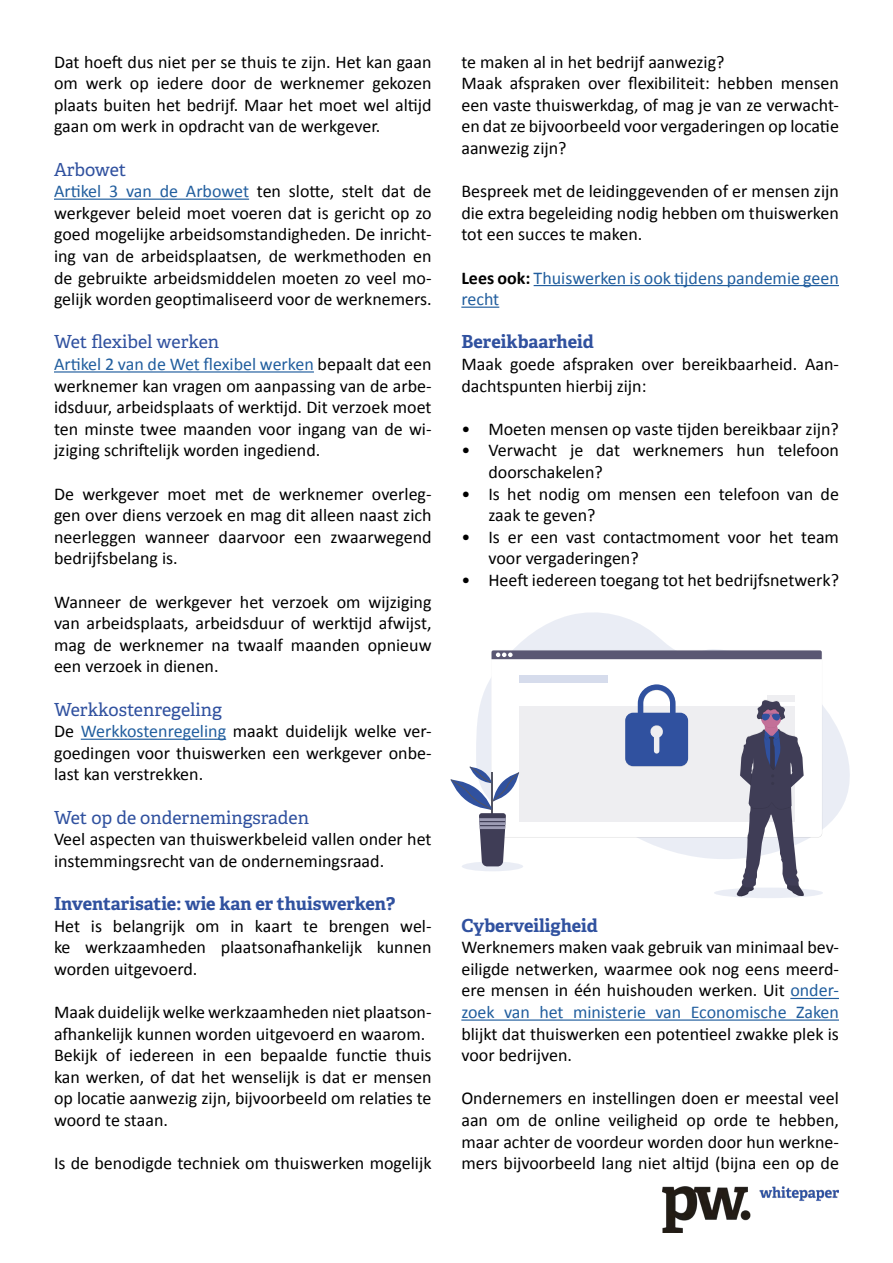
<style>
.page{position:relative;width:893px;height:1263px;background:#fff}
.page>*{position:absolute;margin:0;border:0;box-sizing:border-box;transform-origin:0 0}
.t1{font:18px/21.6px "Calibri";color:#000;text-align:justify}
.t2{font:18px "Adelle PE";color:#30519f}
.t3{font:700 18px "Adelle PE";color:#30519f}
.t4{font:18px/21.6px "Calibri";color:#215e9e}
.s1{color:#215e9e}
.s2{font-weight:700;color:#000}
</style>
<div class="page">
<hr style="left:54px;top:199px;width:195px;height:1px;background:#215e9e">
<hr style="left:54px;top:371px;width:260px;height:2px;background:#215e9e">
<hr style="left:81px;top:739px;width:145px;height:1px;background:#215e9e">
<hr style="left:534px;top:285px;width:305px;height:1px;background:#215e9e">
<hr style="left:461px;top:307px;width:38px;height:1px;background:#215e9e">
<hr style="left:790px;top:998px;width:49px;height:1px;background:#215e9e">
<hr style="left:461px;top:1019px;width:378px;height:2px;background:#215e9e">
<img style="left:663px;top:1186px;width:176px;height:46px">
<svg style="left:476px;top:612px;width:374px;height:247px"></svg>
<svg style="left:462px;top:861px;width:61px;height:10px"></svg>
<svg style="left:714px;top:887px;width:109px;height:11px"></svg>
<div style="left:491px;top:652px;width:331px;height:185px;background:#fff;border-radius:4px"></div>
<svg style="left:491px;top:650px;width:331px;height:9px;background:#63617b"></svg>
<div style="left:519px;top:676px;width:88px;height:7px;background:#d6dcec"></div>
<div style="left:519px;top:706px;width:276px;height:115px;background:#eeeef1"></div>
<svg style="left:625px;top:684px;width:63px;height:83px"></svg>
<div style="left:767px;top:695px;width:28px;height:6px;background:#eeeef1"></div>
<svg style="left:736px;top:700px;width:68px;height:197px"></svg>
<svg style="left:450px;top:766px;width:70px;height:100px"></svg>
<p class="t1" style="left:54px;top:51px;width:379px">Dat hoeft dus niet per se thuis te zijn. Het kan gaan om werk op iedere door de werknemer gekozen plaats buiten het bedrijf. Maar het moet wel altijd gaan om werk in opdracht van de werkgever.</p>
<p class="t2" style="left:54px;top:156px;width:74px">Arbowet</p>
<p class="t1" style="left:54px;top:180px;width:379px"><span class="s1">Artikel 3 van de Arbowet</span> ten slotte, stelt dat de werkgever beleid moet voeren dat is gericht op zo goed mogelijke arbeidsomstandigheden. De inricht&shy;ing van de arbeidsplaatsen, de werkmethoden en de gebruikte arbeidsmiddelen moeten zo veel mo&shy;gelijk worden geoptimaliseerd voor de werknemers.</p>
<p class="t2" style="left:54px;top:329px;width:167px">Wet flexibel werken</p>
<p class="t1" style="left:54px;top:353px;width:379px"><span class="s1">Artikel 2 van de Wet flexibel werken</span> bepaalt dat een werknemer kan vragen om aanpassing van de arbe&shy;idsduur, arbeidsplaats of werktijd. Dit verzoek moet ten minste twee maanden voor ingang van de wi&shy;jziging schriftelijk worden ingediend.</p>
<p class="t1" style="left:54px;top:483px;width:379px">De werkgever moet met de werknemer overleg&shy;gen over diens verzoek en mag dit alleen naast zich neerleggen wanneer daarvoor een zwaarwegend bedrijfsbelang is.</p>
<p class="t1" style="left:54px;top:591px;width:379px">Wanneer de werkgever het verzoek om wijziging van arbeidsplaats, arbeidsduur of werktijd afwijst, mag de werknemer na twaalf maanden opnieuw een verzoek in dienen.</p>
<p class="t2" style="left:54px;top:696px;width:170px">Werkkostenregeling</p>
<p class="t1" style="left:54px;top:720px;width:379px">De <span class="s1">Werkkostenregeling</span> maakt duidelijk welke ver&shy;goedingen voor thuiswerken een werkgever onbe&shy;last kan verstrekken.</p>
<p class="t2" style="left:54px;top:804px;width:257px">Wet op de ondernemingsraden</p>
<p class="t1" style="left:54px;top:828px;width:379px">Veel aspecten van thuiswerkbeleid vallen onder het instemmingsrecht van de ondernemingsraad.</p>
<p class="t3" style="left:54px;top:890px;width:343px">Inventarisatie: wie kan er thuiswerken?</p>
<p class="t1" style="left:54px;top:915px;width:379px">Het is belangrijk om in kaart te brengen wel&shy;ke werkzaamheden plaatsonafhankelijk kunnen worden uitgevoerd.</p>
<p class="t1" style="left:54px;top:1001px;width:379px;text-align:left">Maak duidelijk welke werkzaamheden niet plaatson&shy;afhankelijk kunnen worden uitgevoerd en waarom.<br>Bekijk of iedereen in een bepaalde functie thuis kan werken, of dat het wenselijk is dat er mensen op locatie aanwezig zijn, bijvoorbeeld om relaties te woord te staan.</p>
<p class="t1" style="left:54px;top:1152px;width:379px">Is de benodigde techniek om thuiswerken mogelijk</p>
<p class="t1" style="left:461px;top:51px;width:379px;text-align:left">te maken al in het bedrijf aanwezig?<br>Maak afspraken over flexibiliteit: hebben mensen een vaste thuiswerkdag, of mag je van ze verwacht&shy;en dat ze bijvoorbeeld voor vergaderingen op locatie aanwezig zijn?</p>
<p class="t1" style="left:461px;top:180px;width:379px">Bespreek met de leidinggevenden of er mensen zijn die extra begeleiding nodig hebben om thuiswerken tot een succes te maken.</p>
<p class="t4" style="left:461px;top:267px;width:379px"><span class="s2">Lees ook:</span> Thuiswerken is ook tijdens pandemie geen recht</p>
<p class="t3" style="left:461px;top:329px;width:134px">Bereikbaarheid</p>
<p class="t1" style="left:461px;top:353px;width:379px">Maak goede afspraken over bereikbaarheid. Aan&shy;dachtspunten hierbij zijn:</p>
<p class="t1" style="left:461px;top:418px;width:379px">• Moeten mensen op vaste tijden bereikbaar zijn?</p>
<p class="t1" style="left:488px;top:440px;width:352px;text-indent:-27px">• Verwacht je dat werknemers hun telefoon doorschakelen?</p>
<p class="t1" style="left:488px;top:483px;width:352px;text-indent:-27px">• Is het nodig om mensen een telefoon van de zaak te geven?</p>
<p class="t1" style="left:488px;top:526px;width:352px;text-indent:-27px">• Is er een vast contactmoment voor het team voor vergaderingen?</p>
<p class="t1" style="left:461px;top:569px;width:379px">• Heeft iedereen toegang tot het bedrijfsnetwerk?</p>
<p class="t3" style="left:461px;top:912px;width:138px">Cyberveiligheid</p>
<p class="t1" style="left:461px;top:936px;width:379px">Werknemers maken vaak gebruik van minimaal bev&shy;eiligde netwerken, waarmee ook nog eens meerd&shy;ere mensen in één huishouden werken. Uit <span class="s1">onder&shy;zoek van het ministerie van Economische Zaken</span></p>
<p class="t1" style="left:461px;top:1023px;width:379px">blijkt dat thuiswerken een potentieel zwakke plek is voor bedrijven.</p>
<p class="t1" style="left:461px;top:1088px;width:379px">Ondernemers en instellingen doen er meestal veel aan om de online veiligheid op orde te hebben, maar achter de voordeur worden door hun werkne&shy;mers bijvoorbeeld lang niet altijd (bijna een op de</p>
</div>
